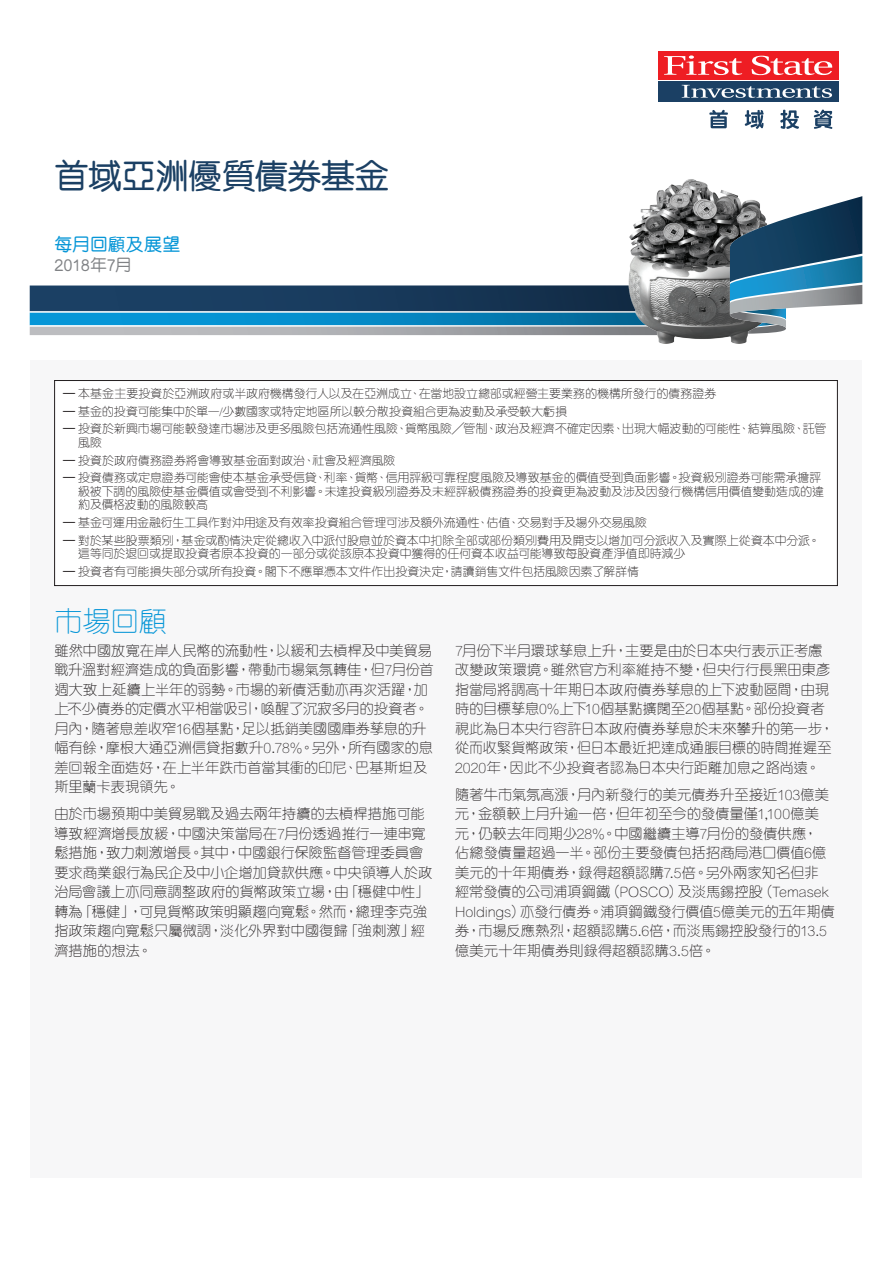
<style>
.page{position:relative;width:893px;height:1263px;background:#fff}
.page>*{position:absolute;margin:0;border:0;box-sizing:border-box;transform-origin:0 0}
._00_Cover_heading_1{font:500 34.5px "M Yuen HK";letter-spacing:-.03em;color:#1b4064}
.Section_head{font:300 28.5px "M Yuen HK";color:#0696d7}
._00_Cover_heading_1-2{font:500 18px "M Yuen HK";letter-spacing:-.005em;color:#0696d7}
._00_Cover_heading_1-3{font:500 16.5px "M Yuen HK";letter-spacing:-.01em;color:#808285}
.body_txt{font:300 14.25px/19.5px "M Yuen HK";letter-spacing:-.005em;color:#231f20}
.Paragraph_Style_2{font:300 12px/13.5px "M Yuen HK";letter-spacing:-.01em;color:#231f20}
</style>
<div class="page">
<div style="left:31px;top:360px;width:831px;height:818px;background:#f7f7f8"></div>
<svg style="left:30px;top:179px;width:832px;height:163px"></svg>
<div style="left:658px;top:51px;width:180px;height:28px;background:#ee1d23"></div>
<div style="left:658px;top:81px;width:180px;height:21px;background:#1b4064"></div>
<svg style="left:664px;top:55px;width:78px;height:20px"></svg>
<svg style="left:752px;top:56px;width:80px;height:19px"></svg>
<svg style="left:682px;top:85px;width:150px;height:13px"></svg>
<svg style="left:709px;top:110px;width:19px;height:18px"></svg>
<svg style="left:745px;top:110px;width:19px;height:19px"></svg>
<svg style="left:780px;top:110px;width:19px;height:19px"></svg>
<svg style="left:814px;top:110px;width:18px;height:19px"></svg>
<svg style="left:54px;top:380px;width:784px;height:206px"></svg>
<p class="_00_Cover_heading_1" style="left:55px;top:158px;width:336px">首域亞洲優質債券基金</p>
<p class="_00_Cover_heading_1-2" style="left:55px;top:236px;width:127px">每月回顧及展望</p>
<p class="_00_Cover_heading_1-3" style="left:55px;top:256px;width:79px">2018年7月</p>
<p class="Paragraph_Style_2" style="left:63px;top:386px;width:655px">– 本基金主要投資於亞洲政府或半政府機構發行人以及在亞洲成立、在當地設立總部或經營主要業務的機構所發行的債務證券</p>
<p class="Paragraph_Style_2" style="left:63px;top:404px;width:506px">– 基金的投資可能集中於單一/少數國家或特定地區所以較分散投資組合更為波動及承受較大虧損</p>
<p class="Paragraph_Style_2" style="left:78px;top:422px;width:750px;text-indent:-15px">– 投資於新興市場可能較發達市場涉及更多風險包括流通性風險、貨幣風險╱管制、政治及經濟不確定因素、出現大幅波動的可能性、結算風險、託管風險</p>
<p class="Paragraph_Style_2" style="left:63px;top:453px;width:334px">– 投資於政府債務證券將會導致基金面對政治、社會及經濟風險</p>
<p class="Paragraph_Style_2" style="left:78px;top:471px;width:747px;text-indent:-15px">– 投資債務或定息證券可能會使本基金承受信貸、利率、貨幣、信用評級可靠程度風險及導致基金的價值受到負面影響。投資級別證券可能需承擔評級被下調的風險使基金價值或會受到不利影響。未達投資級別證券及未經評級債務證券的投資更為波動及涉及因發行機構信用價值變動造成的違約及價格波動的風險較高</p>
<p class="Paragraph_Style_2" style="left:63px;top:515px;width:585px">– 基金可運用金融衍生工具作對沖用途及有效率投資組合管理可涉及額外流通性、估值、交易對手及場外交易風險</p>
<p class="Paragraph_Style_2" style="left:78px;top:533px;width:743px;text-indent:-15px">– 對於某些股票類別，基金或酌情決定從總收入中派付股息並於資本中扣除全部或部份類別費用及開支以增加可分派收入及實際上從資本中分派。這等同於退回或提取投資者原本投資的一部分或從該原本投資中獲得的任何資本收益可能導致每股資產淨值即時減少</p>
<p class="Paragraph_Style_2" style="left:63px;top:564px;width:577px">– 投資者有可能損失部分或所有投資。閣下不應單憑本文件作出投資決定，請讀銷售文件包括風險因素了解詳情</p>
<p class="Section_head" style="left:54px;top:602px;width:115px">市場回顧</p>
<p class="body_txt" style="left:54px;top:640px;width:381px">雖然中國放寬在岸人民幣的流動性，以緩和去槓桿及中美貿易戰升溫對經濟造成的負面影響，帶動市場氣氛轉佳，但7月份首週大致上延續上半年的弱勢。市場的新債活動亦再次活躍，加上不少債券的定價水平相當吸引，喚醒了沉寂多月的投資者。月內，隨著息差收窄16個基點，足以抵銷美國國庫券孳息的升幅有餘，摩根大通亞洲信貸指數升0.78%。另外，所有國家的息差回報全面造好，在上半年跌市首當其衝的印尼、巴基斯坦及斯里蘭卡表現領先。</p>
<p class="body_txt" style="left:54px;top:803px;width:380px">由於市場預期中美貿易戰及過去兩年持續的去槓桿措施可能導致經濟增長放緩，中國決策當局在7月份透過推行一連串寬鬆措施，致力刺激增長。其中，中國銀行保險監督管理委員會要求商業銀行為民企及中小企增加貸款供應。中央領導人於政治局會議上亦同意調整政府的貨幣政策立場，由「穩健中性」轉為「穩健」，可見貨幣政策明顯趨向寬鬆。然而，總理李克強指政策趨向寬鬆只屬微調，淡化外界對中國復歸「強刺激」經濟措施的想法。</p>
<p class="body_txt" style="left:455px;top:640px;width:381px">7月份下半月環球孳息上升，主要是由於日本央行表示正考慮改變政策環境。雖然官方利率維持不變，但央行行長黑田東彥指當局將調高十年期日本政府債券孳息的上下波動區間，由現時的目標孳息0%上下10個基點擴闊至20個基點。部份投資者視此為日本央行容許日本政府債券孳息於未來攀升的第一步，從而收緊貨幣政策，但日本最近把達成通脹目標的時間推遲至<br>2020年，因此不少投資者認為日本央行距離加息之路尚遠。</p>
<p class="body_txt" style="left:455px;top:784px;width:381px">隨著牛市氣氛高漲，月內新發行的美元債券升至接近103億美元，金額較上月升逾一倍，但年初至今的發債量僅1,100億美元，仍較去年同期少28%。中國繼續主導7月份的發債供應，佔總發債量超過一半。部份主要發債包括招商局港口價值6億美元的十年期債券，錄得超額認購7.5倍。另外兩家知名但非經常發債的公司浦項鋼鐵（POSCO）及淡馬錫控股（Temasek Holdings）亦發行債券。浦項鋼鐵發行價值5億美元的五年期債券，市場反應熱烈，超額認購5.6倍，而淡馬錫控股發行的13.5億美元十年期債券則錄得超額認購3.5倍。</p>
</div>
